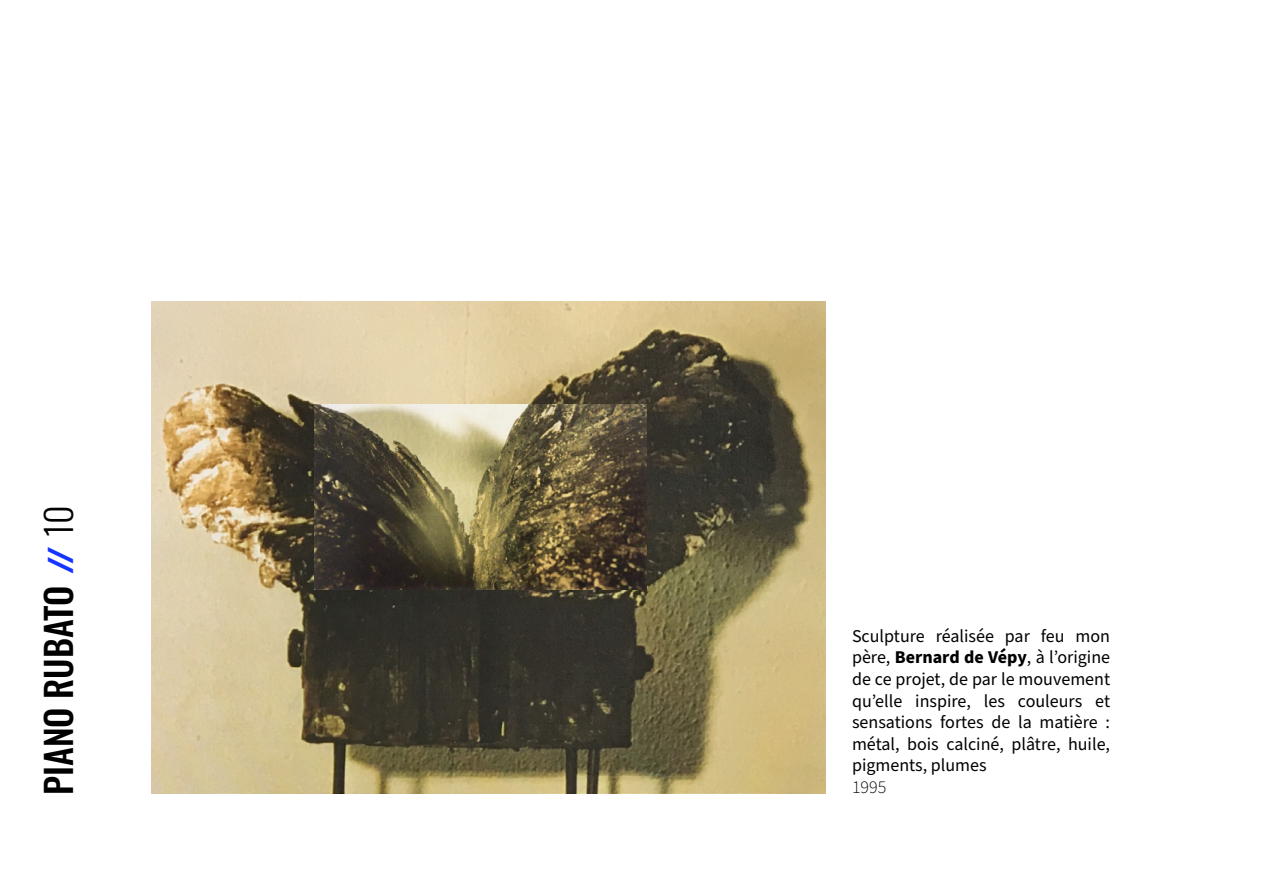
<style>
.page{position:relative;width:1263px;height:893px;background:#fff}
.page>*{position:absolute;margin:0;border:0;box-sizing:border-box;transform-origin:0 0}
.t1{font:500 36px "Oswald";color:#000}
.t2{font:18px/21.6px "Source Sans Pro";color:#000;text-align:justify}
.t3{font:300 18px "Source Sans Pro";color:#000}
.s1{font-family:"Dolce Vita";font-weight:800;color:#1435ff}
.s2{font-weight:300}
.s3{font-weight:700}
</style>
<div class="page">
<img style="left:151px;top:301px;width:674px;height:492px">
<img style="left:315px;top:405px;width:331px;height:185px">
<h1 class="t1" style="left:40px;top:795px;width:291px;rotate:-90deg">PIANO RUBATO <span class="s1">//</span> <span class="s2">10</span></h1>
<p class="t2" style="left:852px;top:626px;width:260px">Sculpture réalisée par feu mon père, <span class="s3">Bernard de Vépy</span>, à l’origine de ce projet, de par le mouvement qu’elle inspire, les couleurs et sensations fortes de la matière : métal, bois calciné, plâtre, huile, pigments, plumes</p>
<p class="t3" style="left:852px;top:775px;width:36px">1995</p>
</div>
